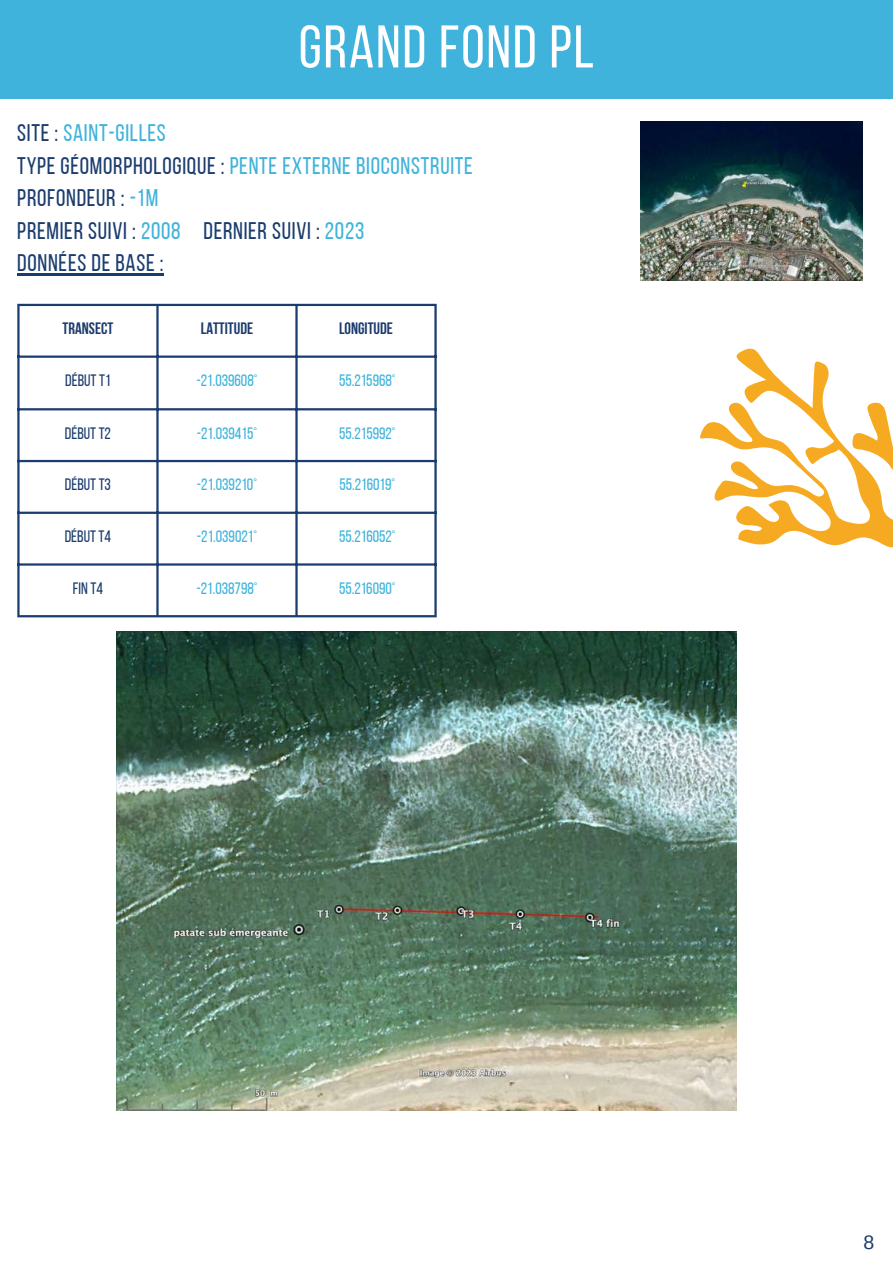
<style>
.page{position:relative;width:893px;height:1264px;background:#fff}
.page>*{position:absolute;margin:0;border:0;box-sizing:border-box;transform-origin:0 0}
.t1{font:60px "Bebas Neue";letter-spacing:.03em;color:#fff}
.t2{font:24px/32.5px "Bebas Neue";letter-spacing:.03em;color:#1b3c6e}
.t3{font:19.5px "Arimo";color:#1b3c6e}
.t4{font:16.5px "Bebas Neue";color:#3fb3db}
.t5{font:16.5px "Bebas Neue";color:#1c3c6e}
.t6{font:700 16.5px "Bebas Neue";color:#1c3c6e}
.s1{color:#3fb3db}
</style>
<div class="page">
<div style="left:0;top:0;width:892px;height:99px;background:#3fb3db"></div>
<hr style="left:17px;top:306px;width:3px;height:309px;background:#1b3c6e">
<hr style="left:156px;top:306px;width:3px;height:309px;background:#1b3c6e">
<hr style="left:295px;top:306px;width:2px;height:309px;background:#1b3c6e">
<hr style="left:434px;top:306px;width:2px;height:309px;background:#1b3c6e">
<hr style="left:17px;top:304px;width:419px;height:2px;background:#1b3c6e">
<hr style="left:17px;top:355px;width:419px;height:3px;background:#1b3c6e">
<hr style="left:17px;top:408px;width:419px;height:2px;background:#1b3c6e">
<hr style="left:17px;top:460px;width:419px;height:2px;background:#1b3c6e">
<hr style="left:17px;top:511px;width:419px;height:3px;background:#1b3c6e">
<hr style="left:17px;top:563px;width:419px;height:2px;background:#1b3c6e">
<hr style="left:17px;top:615px;width:419px;height:2px;background:#1b3c6e">
<svg style="left:700px;top:348px;width:192px;height:200px"></svg>
<img style="left:640px;top:122px;width:222px;height:158px">
<img style="left:117px;top:631px;width:619px;height:479px">
<hr style="left:17px;top:273px;width:147px;height:3px;background:#1b3c6e">
<h1 class="t1" style="left:299px;top:22px;width:297px">GRAND FOND PL</h1>
<p class="t2" style="left:17px;top:119px;width:457px">SITE : <span class="s1">SAINT-GILLES<br></span>TYPE GÉOMORPHOLOGIQUE : <span class="s1">PENTE EXTERNE BIOCONSTRUITE<br></span>PROFONDEUR : <span class="s1">-1M<br></span>PREMIER SUIVI : <span class="s1">2008</span> DERNIER SUIVI : <span class="s1">2023<br></span>DONNÉES DE BASE :</p>
<p class="t6" style="left:63px;top:322px;width:52px">TRANSECT</p>
<p class="t6" style="left:201px;top:322px;width:54px">LATTITUDE</p>
<p class="t6" style="left:339px;top:322px;width:55px">LONGITUDE</p>
<p class="t5" style="left:65px;top:373px;width:47px">DÉBUTT1</p>
<p class="t4" style="left:196px;top:373px;width:62px">-21.039608°</p>
<p class="t4" style="left:339px;top:373px;width:58px">55.215968°</p>
<p class="t5" style="left:65px;top:426px;width:48px">DÉBUTT2</p>
<p class="t4" style="left:197px;top:426px;width:62px">-21.039415°</p>
<p class="t4" style="left:339px;top:426px;width:58px">55.215992°</p>
<p class="t5" style="left:65px;top:478px;width:48px">DÉBUTT3</p>
<p class="t4" style="left:197px;top:478px;width:62px">-21.039210°</p>
<p class="t4" style="left:339px;top:478px;width:57px">55.216019°</p>
<p class="t5" style="left:65px;top:529px;width:48px">DÉBUTT4</p>
<p class="t4" style="left:197px;top:529px;width:62px">-21.039021°</p>
<p class="t4" style="left:339px;top:529px;width:58px">55.216052°</p>
<p class="t5" style="left:73px;top:581px;width:32px">FIN T4</p>
<p class="t4" style="left:196px;top:581px;width:62px">-21.038798°</p>
<p class="t4" style="left:339px;top:581px;width:58px">55.216090°</p>
<p class="t3" style="left:863px;top:1231px;width:12px">8</p>
</div>
